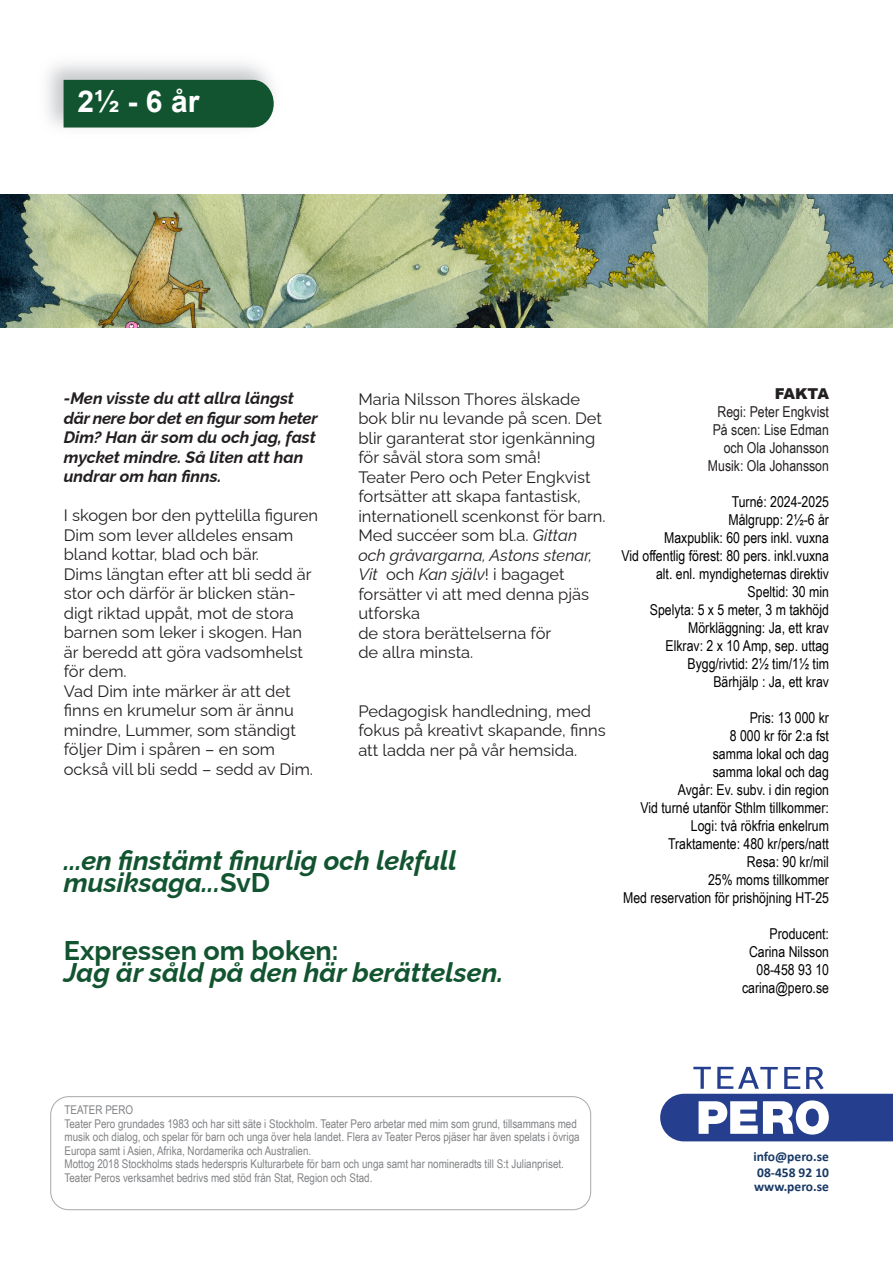
<style>
.page{position:relative;width:893px;height:1263px;background:#fff}
.page>*{position:absolute;margin:0;border:0;box-sizing:border-box;transform-origin:0 0}
.t1{font:700 30px "Arial";color:#fff}
.t2{font:italic 700 27px "Raleway";color:#125430}
.t3{font:700 27px "Raleway";color:#125430}
.t4{font:16.5px/19.5px "Raleway";color:#231f20}
.t5{font:italic 700 16.5px/19.5px "Raleway";color:#231f20}
.t6{font:15px "Arial Narrow";color:#000}
.t7{font:15px "Arial Narrow";color:#231f20}
.t8{font:900 15px "Arial";letter-spacing:-.035em;color:#231f20}
.t9{font:700 13.5px "Calibri";color:#183864}
.t10{font:12px "Arial Narrow";color:#808285}
.s1{font-style:italic}
.s2{font-style:normal}
</style>
<div class="page">
<img style="left:0;top:194px;width:708px;height:133px">
<img style="left:47px;top:63px;width:222px;height:65px">
<div style="left:64px;top:80px;width:210px;height:48px;background:#125430"></div>
<svg style="left:660px;top:1067px;width:233px;height:74px"></svg>
<div style="left:50px;top:1096px;width:541px;height:114px;border:1px solid #6c6d70;border-radius:18px"></div>
<img style="left:708px;top:194px;width:185px;height:133px">
<p class="t1" style="left:78px;top:80px;width:123px">2½ - 6 år</p>
<p class="t5" style="left:64px;top:387px;width:255px">-Men visste du att allra längst där nere bor det en figur som heter<br>Dim? Han är som du och jag, fast mycket mindre. Så liten att han undrar om han finns.</p>
<p class="t4" style="left:64px;top:504px;width:256px">I skogen bor den pyttelilla figuren<br>Dim som lever alldeles ensam bland kottar, blad och bär.</p>
<p class="t4" style="left:64px;top:562px;width:249px">Dims längtan efter att bli sedd är stor och därför är blicken stän&shy;digt riktad uppåt, mot de stora barnen som leker i skogen. Han är beredd att göra vadsomhelst för dem.</p>
<p class="t4" style="left:64px;top:679px;width:251px">Vad Dim inte märker är att det finns en krumelur som är ännu mindre, Lummer, som ständigt följer Dim i spåren – en som också vill bli sedd – sedd av Dim.</p>
<p class="t4" style="left:358px;top:387px;width:245px">Maria Nilsson Thores älskade bok blir nu levande på scen. Det blir garanterat stor igenkänning för såväl stora som små!</p>
<p class="t4" style="left:358px;top:465px;width:249px">Teater Pero och Peter Engkvist fortsätter att skapa fantastisk, internationell scenkonst för barn.<br>Med succéer som bl.a. <span class="s1">Gittan och gråvargarna, Astons stenar,<br>Vit</span> och <span class="s1">Kan själv</span>! i bagaget forsätter vi att med denna pjäs utforska</p>
<p class="t4" style="left:358px;top:621px;width:194px">de stora berättelserna för</p>
<p class="t4" style="left:358px;top:641px;width:117px">de allra minsta.</p>
<p class="t4" style="left:358px;top:699px;width:249px">Pedagogisk handledning, med fokus på kreativt skapande, finns att ladda ner på vår hemsida.</p>
<p class="t2" style="left:64px;top:838px;width:395px">...en finstämt finurlig och lekfull</p>
<p class="t2" style="left:64px;top:861px;width:208px">musiksaga...<span class="s2">SvD</span></p>
<p class="t3" style="left:64px;top:928px;width:276px">Expressen om boken:</p>
<p class="t2" style="left:64px;top:951px;width:441px">Jag är såld på den här berättelsen.</p>
<p class="t8" style="left:775px;top:383px;width:56px">FAKTA</p>
<p class="t7" style="left:718px;top:401px;width:113px">Regi: Peter Engkvist</p>
<p class="t7" style="left:713px;top:419px;width:118px">På scen: Lise Edman</p>
<p class="t7" style="left:724px;top:437px;width:107px">och Ola Johansson</p>
<p class="t7" style="left:708px;top:455px;width:123px">Musik: Ola Johansson</p>
<p class="t6" style="left:732px;top:491px;width:99px">Turné: 2024-2025</p>
<p class="t6" style="left:728px;top:509px;width:102px">Målgrupp: 2½-6 år</p>
<p class="t6" style="left:664px;top:527px;width:166px">Maxpublik: 60 pers inkl. vuxna</p>
<p class="t6" style="left:621px;top:545px;width:209px">Vid offentlig förest: 80 pers. inkl.vuxna</p>
<p class="t6" style="left:656px;top:563px;width:174px">alt. enl. myndigheternas direktiv</p>
<p class="t6" style="left:748px;top:581px;width:83px">Speltid: 30 min</p>
<p class="t6" style="left:650px;top:599px;width:181px">Spelyta: 5 x 5 meter, 3 m takhöjd</p>
<p class="t6" style="left:688px;top:617px;width:142px">Mörkläggning: Ja, ett krav</p>
<p class="t6" style="left:666px;top:635px;width:165px">Elkrav: 2 x 10 Amp, sep. uttag</p>
<p class="t6" style="left:687px;top:653px;width:143px">Bygg/rivtid: 2½ tim/1½ tim</p>
<p class="t6" style="left:713px;top:671px;width:117px">Bärhjälp : Ja, ett krav</p>
<p class="t6" style="left:750px;top:707px;width:81px">Pris: 13 000 kr</p>
<p class="t6" style="left:730px;top:725px;width:101px">8 000 kr för 2:a fst</p>
<p class="t6" style="left:713px;top:743px;width:118px">samma lokal och dag</p>
<p class="t6" style="left:713px;top:761px;width:118px">samma lokal och dag</p>
<p class="t6" style="left:678px;top:779px;width:153px">Avgår: Ev. subv. i din region</p>
<p class="t6" style="left:640px;top:797px;width:190px">Vid turné utanför Sthlm tillkommer:</p>
<p class="t6" style="left:691px;top:815px;width:140px">Logi: två rökfria enkelrum</p>
<p class="t6" style="left:668px;top:833px;width:162px">Traktamente: 480 kr/pers/natt</p>
<p class="t6" style="left:747px;top:851px;width:84px">Resa: 90 kr/mil</p>
<p class="t6" style="left:708px;top:869px;width:122px">25% moms tillkommer</p>
<p class="t6" style="left:623px;top:887px;width:207px">Med reservation för prishöjning HT-25</p>
<p class="t6" style="left:769px;top:923px;width:61px">Producent:</p>
<p class="t6" style="left:749px;top:941px;width:81px">Carina Nilsson</p>
<p class="t6" style="left:756px;top:959px;width:74px">08-458 93 10</p>
<p class="t6" style="left:742px;top:977px;width:88px">carina@pero.se</p>
<p class="t10" style="left:65px;top:1101px;width:70px">TEATER PERO</p>
<p class="t10" style="left:65px;top:1115px;width:514px">Teater Pero grundades 1983 och har sitt säte i Stockholm. Teater Pero arbetar med mim som grund, tillsammans med</p>
<p class="t10" style="left:65px;top:1128px;width:517px">musik och dialog, och spelar för barn och unga över hela landet. Flera av Teater Peros pjäser har även spelats i övriga</p>
<p class="t10" style="left:65px;top:1142px;width:248px">Europa samt i Asien, Afrika, Nordamerika och Australien.</p>
<p class="t10" style="left:65px;top:1155px;width:501px">Mottog 2018 Stockholms stads hederspris Kulturarbete för barn och unga samt har nomineradts till S:t Julianpriset.</p>
<p class="t10" style="left:65px;top:1169px;width:309px">Teater Peros verksamhet bedrivs med stöd från Stat, Region och Stad.</p>
<p class="t9" style="left:753px;top:1147px;width:77px">info@pero.se</p>
<p class="t9" style="left:757px;top:1163px;width:73px">08-458 92 10</p>
<p class="t9" style="left:754px;top:1177px;width:76px">www.pero.se</p>
</div>
